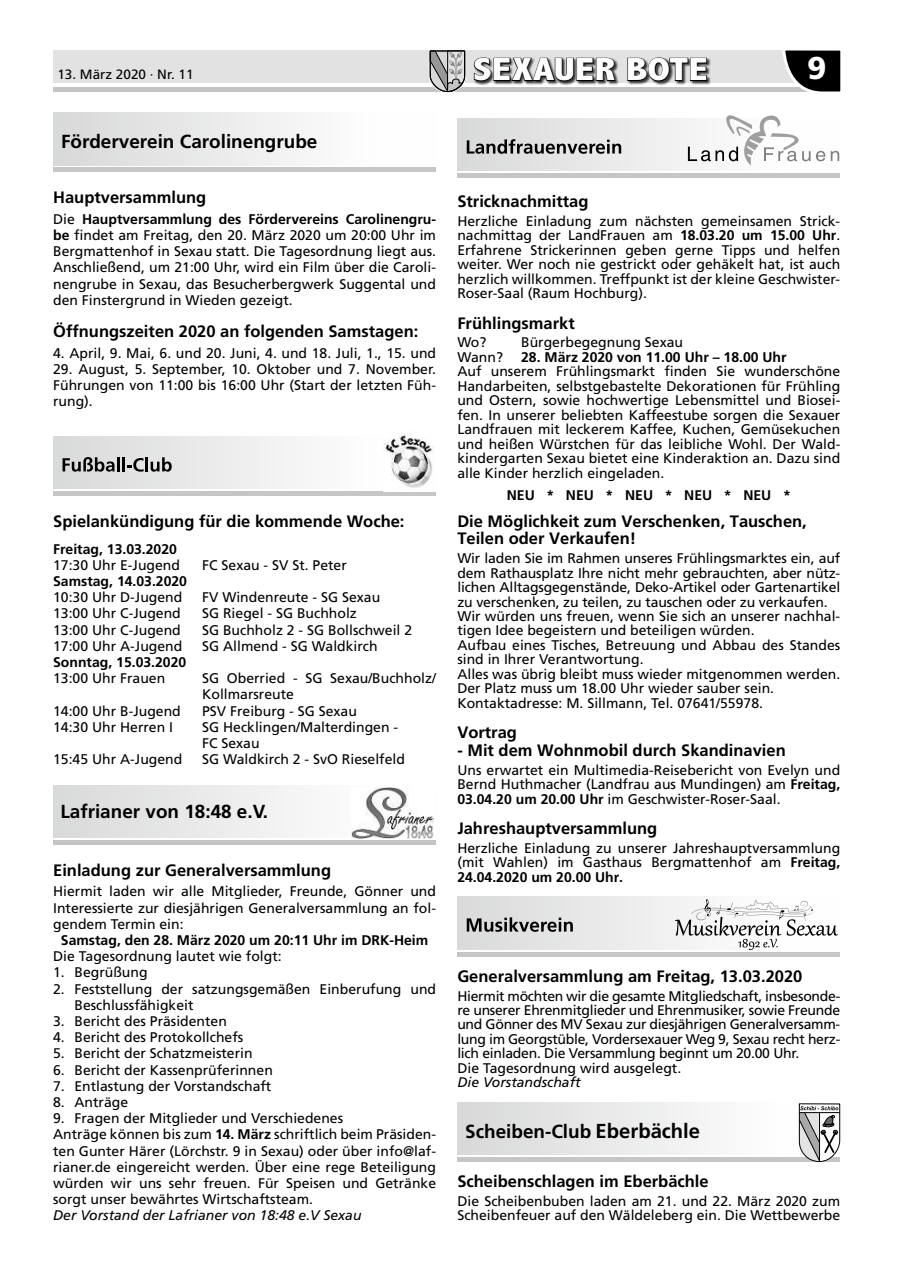
<style>
.page{position:relative;width:902px;height:1280px;background:#fff}
.page>*{position:absolute;margin:0;border:0;box-sizing:border-box;transform-origin:0 0}
.t1{font:800 condensed 32.25px "Abadi";letter-spacing:.01em;color:#fff;scale:1.26 1}
.t2{font:900 31.5px "Frutiger";color:#fff}
.t3{font:700 18.9px "Frutiger";color:#000}
.t4{font:700 16.5px/17.7px "Frutiger";color:#000}
.t5{font:13.95px/14.4px "Frutiger";color:#000;text-align:justify}
.t6{font:13.95px/14.4px "Frutiger";letter-spacing:-.02em;color:#000}
.t7{font:700 13.95px "Frutiger";color:#000}
.t8{font:italic 13.95px "Frutiger";color:#000}
.t9{font:13.5px "Frutiger";color:#000}
.s1{font-weight:700}
.s2{font-size:20.25px}
</style>
<div class="page">
<hr style="left:53px;top:87px;width:787px;height:4px;background:#c4c4c4">
<div style="left:53px;top:51px;width:787px;height:32px;background:#e2e2e2"></div>
<svg style="left:780px;top:50px;width:61px;height:42px"></svg>
<svg style="left:429px;top:50px;width:37px;height:43px"></svg>
<div style="left:474px;top:57px;width:237px;height:28px;background:#000;opacity:.75"></div>
<svg style="left:473px;top:57px;width:143px;height:25px;background:#535353"></svg>
<svg style="left:626px;top:57px;width:81px;height:25px;background:#565656"></svg>
<div style="left:53px;top:113px;width:383px;height:52px;background:linear-gradient(to right,#d8d9d9,#fff)"></div>
<hr style="left:53px;top:168px;width:383px;height:4px;background:#c6c6c6">
<svg style="left:53px;top:436px;width:243px;height:53px"></svg>
<hr style="left:53px;top:491px;width:383px;height:4px;background:#c6c6c6">
<svg style="left:63px;top:457px;width:56px;height:15px"></svg>
<hr style="left:122px;top:457px;width:3px;height:14px;background:#000">
<svg style="left:127px;top:458px;width:17px;height:14px"></svg>
<hr style="left:145px;top:457px;width:3px;height:14px;background:#000">
<svg style="left:151px;top:457px;width:21px;height:15px"></svg>
<img style="left:384px;top:432px;width:50px;height:56px">
<div style="left:53px;top:785px;width:383px;height:53px;background:linear-gradient(to right,#dbdcdc,#fff)"></div>
<div style="left:53px;top:840px;width:383px;height:5px;background:#c4c4c4"></div>
<img style="left:351px;top:788px;width:83px;height:51px">
<div style="left:457px;top:119px;width:383px;height:52px;background:linear-gradient(to right,#d9dada,#fff)"></div>
<div style="left:457px;top:173px;width:383px;height:5px;background:#c6c6c6"></div>
<svg style="left:466px;top:139px;width:155px;height:15px;background:#939393"></svg>
<svg style="left:687px;top:115px;width:152px;height:50px"></svg>
<div style="left:457px;top:897px;width:383px;height:52px;background:linear-gradient(to bottom,#e7e7e7,#e7e8e8)"></div>
<hr style="left:457px;top:952px;width:383px;height:4px;background:#c6c6c6">
<svg style="left:466px;top:917px;width:106px;height:15px;background:#8d8d8d"></svg>
<svg style="left:675px;top:899px;width:163px;height:51px"></svg>
<svg style="left:457px;top:1102px;width:246px;height:53px"></svg>
<hr style="left:457px;top:1157px;width:383px;height:4px;background:#c6c6c6">
<svg style="left:798px;top:1103px;width:42px;height:59px"></svg>
<p class="t9" style="left:57px;top:66px;width:138px">13. März 2020 · Nr. 11</p>
<h1 class="t1" style="left:473px;top:52px;width:188px">SEXAUER BOTE</h1>
<h2 class="t2" style="left:807px;top:49px;width:21px">9</h2>
<h3 class="t3" style="left:61px;top:130px;width:258px">Förderverein Carolinengrube</h3>
<p class="t4" style="left:53px;top:189px;width:155px">Hauptversammlung</p>
<p class="t5" style="left:53px;top:211px;width:384px;line-height:16.2px">Die <span class="s1">Hauptversammlung des Fördervereins Carolinengru&shy;be</span> findet am Freitag, den 20. März 2020 um 20:00 Uhr im Bergmattenhof in Sexau statt. Die Tagesordnung liegt aus.<br>Anschließend, um 21:00 Uhr, wird ein Film über die Caroli&shy;nengrube in Sexau, das Besucherbergwerk Suggental und den Finstergrund in Wieden gezeigt.</p>
<p class="t4" style="left:53px;top:322px;width:366px">Öffnungszeiten 2020 an folgenden Samstagen:</p>
<p class="t5" style="left:53px;top:345px;width:384px">4. April, 9. Mai, 6. und 20. Juni, 4. und 18. Juli, 1., 15. und</p>
<p class="t5" style="left:53px;top:361px;width:384px;line-height:16.2px">29. August, 5. September, 10. Oktober und 7. November.<br>Führungen von 11:00 bis 16:00 Uhr (Start der letzten Füh&shy;rung).</p>
<p class="t4" style="left:53px;top:512px;width:353px">Spielankündigung für die kommende Woche:</p>
<p class="t7" style="left:53px;top:541px;width:125px">Freitag, 13.03.2020</p>
<p class="t5" style="left:53px;top:558px;width:128px">17:30 Uhr E-Jugend</p>
<p class="t5" style="left:202px;top:558px;width:146px">FC Sexau - SV St. Peter</p>
<p class="t7" style="left:53px;top:573px;width:135px">Samstag, 14.03.2020</p>
<p class="t5" style="left:53px;top:590px;width:131px">10:30 Uhr D-Jugend</p>
<p class="t5" style="left:202px;top:590px;width:180px">FV Windenreute - SG Sexau</p>
<p class="t5" style="left:53px;top:606px;width:129px">13:00 Uhr C-Jugend</p>
<p class="t5" style="left:202px;top:606px;width:156px">SG Riegel - SG Buchholz</p>
<p class="t5" style="left:53px;top:622px;width:129px">13:00 Uhr C-Jugend</p>
<p class="t5" style="left:202px;top:622px;width:211px">SG Buchholz 2 - SG Bollschweil 2</p>
<p class="t5" style="left:53px;top:639px;width:131px">17:00 Uhr A-Jugend</p>
<p class="t5" style="left:202px;top:639px;width:177px">SG Allmend - SG Waldkirch</p>
<p class="t7" style="left:53px;top:654px;width:135px">Sonntag, 15.03.2020</p>
<p class="t5" style="left:53px;top:671px;width:114px">13:00 Uhr Frauen</p>
<p class="t5" style="left:202px;top:670px;width:235px;line-height:16.2px">SG Oberried - SG Sexau/Buchholz/<br>Kollmarsreute</p>
<p class="t5" style="left:53px;top:703px;width:129px">14:00 Uhr B-Jugend</p>
<p class="t5" style="left:202px;top:703px;width:156px">PSV Freiburg - SG Sexau</p>
<p class="t5" style="left:53px;top:720px;width:121px">14:30 Uhr Herren I</p>
<p class="t5" style="left:202px;top:719px;width:197px;line-height:16.2px">SG Hecklingen/Malterdingen -<br>FC Sexau</p>
<p class="t5" style="left:53px;top:752px;width:131px">15:45 Uhr A-Jugend</p>
<p class="t5" style="left:202px;top:752px;width:204px">SG Waldkirch 2 - SvO Rieselfeld</p>
<h3 class="t3" style="left:60px;top:801px;width:209px">Lafrianer von 18:48 e.V.</h3>
<p class="t4" style="left:53px;top:861px;width:279px">einladung zur Generalversammlung</p>
<p class="t5" style="left:53px;top:883px;width:384px;line-height:16.2px">Hiermit laden wir alle Mitglieder, Freunde, Gönner und Interessierte zur diesjährigen Generalversammlung an fol&shy;gendem Termin ein:</p>
<p class="t7" style="left:61px;top:932px;width:369px">Samstag, den 28. März 2020 um 20:11 uhr im DRK-Heim</p>
<p class="t5" style="left:53px;top:949px;width:230px">Die Tagesordnung lautet wie folgt:</p>
<p class="t5" style="left:53px;top:965px;width:96px">1. Begrüßung</p>
<p class="t5" style="left:74px;top:980px;width:363px;line-height:16.2px;text-indent:-21px">2. Feststellung der satzungsgemäßen Einberufung und<br>Beschlussfähigkeit</p>
<p class="t5" style="left:53px;top:1014px;width:175px">3. Bericht des Präsidenten</p>
<p class="t5" style="left:53px;top:1030px;width:192px">4. Bericht des Protokollchefs</p>
<p class="t5" style="left:53px;top:1046px;width:201px">5. Bericht der Schatzmeisterin</p>
<p class="t5" style="left:53px;top:1062px;width:221px">6. Bericht der Kassenprüferinnen</p>
<p class="t5" style="left:53px;top:1078px;width:220px">7. Entlastung der Vorstandschaft</p>
<p class="t5" style="left:53px;top:1095px;width:76px">8. Anträge</p>
<p class="t5" style="left:53px;top:1110px;width:384px;line-height:16.2px;text-align:left">9. Fragen der Mitglieder und Verschiedenes<br>Anträge können bis zum <span class="s1">14. März</span> schriftlich beim Präsiden&shy;ten Gunter Härer (Lörchstr. 9 in Sexau) oder über info@laf&shy;rianer.de eingereicht werden. Über eine rege Beteiligung würden wir uns sehr freuen. Für Speisen und Getränke sorgt unser bewährtes Wirtschaftsteam.</p>
<p class="t8" style="left:53px;top:1207px;width:310px">Der Vorstand der Lafrianer von 18:48 e.V Sexau</p>
<p class="t4" style="left:457px;top:192px;width:133px">Stricknachmittag</p>
<p class="t5" style="left:457px;top:214px;width:384px">Herzliche Einladung zum nächsten gemeinsamen Strick&shy;nachmittag der LandFrauen am <span class="s1">18.03.20 um 15.00 uhr</span>.<br>Erfahrene Strickerinnen geben gerne Tipps und helfen weiter. Wer noch nie gestrickt oder gehäkelt hat, ist auch herzlich willkommen. Treffpunkt ist der kleine Geschwister-Roser-Saal (Raum Hochburg).</p>
<p class="t4" style="left:457px;top:314px;width:119px">Frühlingsmarkt</p>
<p class="t5" style="left:457px;top:335px;width:31px">Wo?</p>
<p class="t5" style="left:521px;top:335px;width:163px">Bürgerbegegnung Sexau</p>
<p class="t5" style="left:457px;top:350px;width:47px">Wann?</p>
<p class="t7" style="left:521px;top:349px;width:267px">28. März 2020 von 11.00 uhr – 18.00 uhr</p>
<p class="t5" style="left:457px;top:364px;width:384px">Auf unserem Frühlingsmarkt finden Sie wunderschöne Handarbeiten, selbstgebastelte Dekorationen für Frühling und Ostern, sowie hochwertige Lebensmittel und Biosei&shy;fen. In unserer beliebten Kaffeestube sorgen die Sexauer Landfrauen mit leckerem Kaffee, Kuchen, Gemüsekuchen und heißen Würstchen für das leibliche Wohl. Der Wald&shy;kindergarten Sexau bietet eine Kinderaktion an. Dazu sind alle Kinder herzlich eingeladen.</p>
<p class="t7" style="left:506px;top:487px;width:285px">Neu * Neu * Neu * Neu * Neu *</p>
<p class="t4" style="left:457px;top:512px;width:351px">Die Möglichkeit zum Verschenken, Tauschen,<br>Teilen oder Verkaufen!</p>
<p class="t5" style="left:457px;top:551px;width:384px;text-align:left">Wir laden Sie im Rahmen unseres Frühlingsmarktes ein, auf dem Rathausplatz Ihre nicht mehr gebrauchten, aber nütz&shy;lichen Alltagsgegenstände, Deko-Artikel oder Gartenartikel zu verschenken, zu teilen, zu tauschen oder zu verkaufen.<br>Wir würden uns freuen, wenn Sie sich an unserer nachhal&shy;tigen Idee begeistern und beteiligen würden.<br>Aufbau eines Tisches, Betreuung und Abbau des Standes sind in Ihrer Verantwortung.<br>Alles was übrig bleibt muss wieder mitgenommen werden.<br>Der Platz muss um 18.00 Uhr wieder sauber sein.<br>Kontaktadresse: M. Sillmann, Tel. 07641/55978.</p>
<p class="t4" style="left:457px;top:723px;width:61px">Vortrag</p>
<p class="t4" style="left:457px;top:741px;width:330px">- Mit dem Wohnmobil durch Skandinavien</p>
<p class="t5" style="left:457px;top:762px;width:384px">Uns erwartet ein Multimedia-Reisebericht von Evelyn und Bernd Huthmacher (Landfrau aus Mundingen) am <span class="s1">Freitag, 03.04.20 um 20.00 uhr</span> im Geschwister-Roser-Saal.</p>
<p class="t4" style="left:457px;top:819px;width:201px">Jahreshauptversammlung</p>
<p class="t5" style="left:457px;top:840px;width:384px">Herzliche Einladung zu unserer Jahreshauptversammlung (mit Wahlen) im Gasthaus Bergmattenhof am <span class="s1">Freitag, 24.04.2020 um 20.00 uhr.</span></p>
<p class="t4" style="left:457px;top:967px;width:346px">Generalversammlung am Freitag, 13.03.2020</p>
<p class="t6" style="left:457px;top:988px;width:384px">Hiermit möchten wir die gesamte Mitgliedschaft, insbesonde&shy;re unserer Ehrenmitglieder und Ehrenmusiker, sowie Freunde und Gönner des MV Sexau zur diesjährigen Generalversamm&shy;lung im Georgstüble, Vordersexauer Weg 9, Sexau recht herz&shy;lich einladen. Die Versammlung beginnt um 20.00 Uhr.<br>Die Tagesordnung wird ausgelegt.</p>
<p class="t8" style="left:457px;top:1074px;width:125px">Die Vorstandschaft</p>
<h3 class="t3" style="left:465px;top:1120px;width:236px">Scheiben-Club <span class="s2">eberbächle</span></h3>
<p class="t4" style="left:457px;top:1172px;width:253px">Scheibenschlagen im eberbächle</p>
<p class="t5" style="left:457px;top:1194px;width:384px">Die Scheibenbuben laden am 21. und 22. März 2020 zum<br>Scheibenfeuer auf den Wäldeleberg ein. Die Wettbewerbe</p>
</div>
